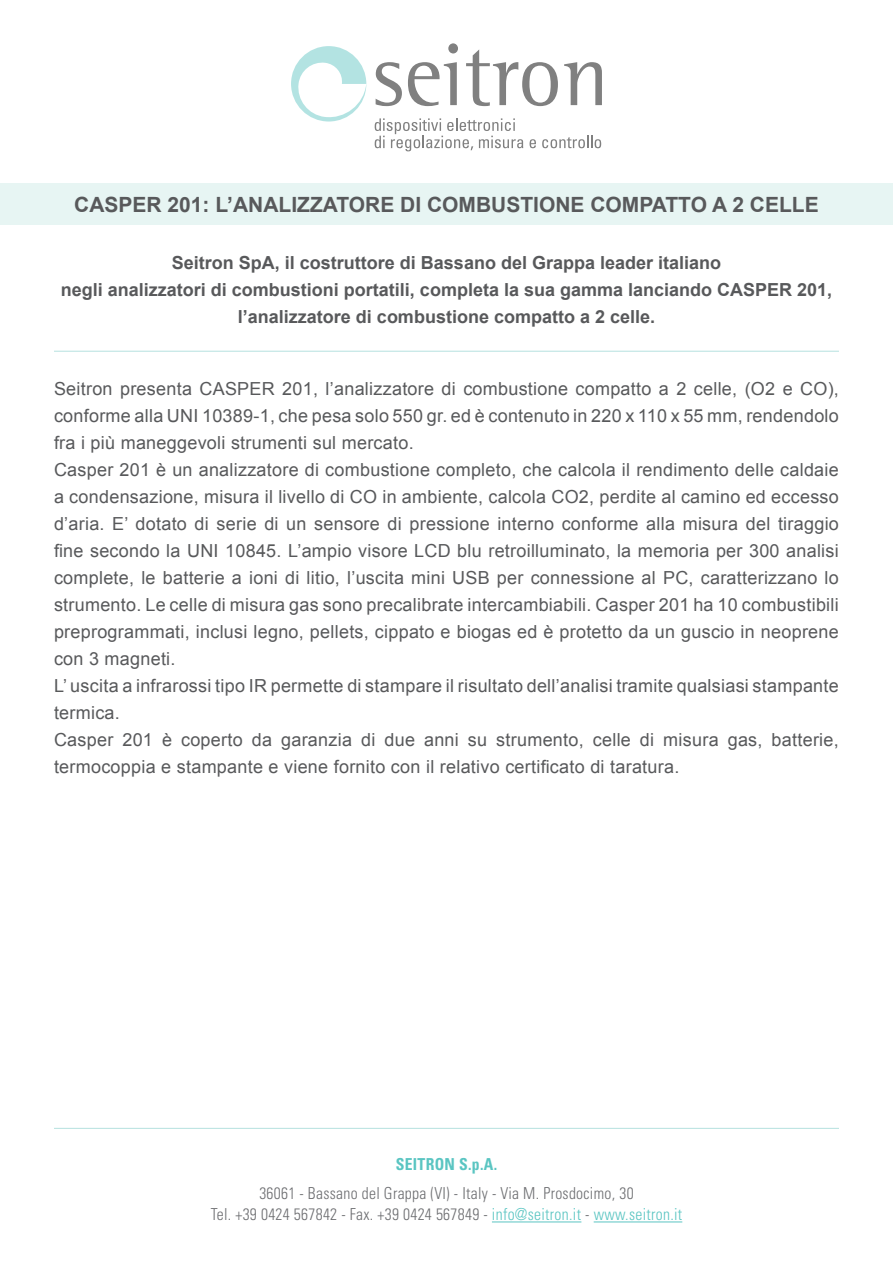
<style>
.page{position:relative;width:893px;height:1263px;background:#fff}
.page>*{position:absolute;margin:0;border:0;box-sizing:border-box;transform-origin:0 0}
.t1{font:700 21px "Arial";color:#58595b}
.t2{font:18px/27px "Arial";letter-spacing:.015em;color:#58595b;text-align:justify}
.t3{font:700 18px "Arial";color:#58595b}
.t4{font:300 condensed 16.5px "Univers";letter-spacing:.02em;color:#6d6e71;scale:.95 1}
.t5{font:700 condensed 16.5px "Univers";letter-spacing:.02em;color:#5ac5c2;scale:.95 1}
.s1{color:#5ac5c2}
</style>
<div class="page">
<div style="left:0;top:184px;width:893px;height:41px;background:#e7f5f3"></div>
<svg style="left:291px;top:46px;width:75px;height:76px"></svg>
<svg style="left:376px;top:62px;width:26px;height:44px"></svg>
<svg style="left:408px;top:43px;width:50px;height:63px"></svg>
<svg style="left:466px;top:49px;width:92px;height:57px"></svg>
<svg style="left:564px;top:62px;width:38px;height:43px"></svg>
<svg style="left:375px;top:118px;width:148px;height:33px"></svg>
<svg style="left:530px;top:139px;width:6px;height:9px"></svg>
<svg style="left:542px;top:136px;width:59px;height:12px"></svg>
<hr style="left:54px;top:1128px;width:785px;height:1px;background:#b5e1df">
<hr style="left:492px;top:1221px;width:89px;height:1px;background:#5ac5c2">
<hr style="left:594px;top:1221px;width:88px;height:1px;background:#5ac5c2">
<hr style="left:54px;top:351px;width:785px;height:1px;background:#b5e1df">
<p class="t1" style="left:74px;top:190px;width:746px">CASPER 201: L’ANALIZZATORE DI COMBUSTIONE COMPATTO A 2 CELLE</p>
<p class="t3" style="left:172px;top:250px;width:551px">Seitron SpA, il costruttore di Bassano del Grappa leader italiano</p>
<p class="t3" style="left:61px;top:277px;width:773px">negli analizzatori di combustioni portatili, completa la sua gamma lanciando CASPER 201,</p>
<p class="t3" style="left:238px;top:304px;width:419px">l’analizzatore di combustione compatto a 2 celle.</p>
<p class="t2" style="left:54px;top:375px;width:786px">Seitron presenta CASPER 201, l’analizzatore di combustione compatto a 2 celle, (O2 e CO), conforme alla UNI 10389-1, che pesa solo 550 gr. ed è contenuto in 220 x 110 x 55 mm, rendendolo fra i più maneggevoli strumenti sul mercato.</p>
<p class="t2" style="left:54px;top:456px;width:786px">Casper 201 è un analizzatore di combustione completo, che calcola il rendimento delle caldaie a condensazione, misura il livello di CO in ambiente, calcola CO2, perdite al camino ed eccesso d’aria. E’ dotato di serie di un sensore di pressione interno conforme alla misura del tiraggio fine secondo la UNI 10845. L’ampio visore LCD blu retroilluminato, la memoria per 300 analisi complete, le batterie a ioni di litio, l’uscita mini USB per connessione al PC, caratterizzano lo strumento. Le celle di misura gas sono precalibrate intercambiabili. Casper 201 ha 10 combustibili preprogrammati, inclusi legno, pellets, cippato e biogas ed è protetto da un guscio in neoprene con 3 magneti.</p>
<p class="t2" style="left:54px;top:672px;width:786px">L’ uscita a infrarossi tipo IR permette di stampare il risultato dell’analisi tramite qualsiasi stampante termica.</p>
<p class="t2" style="left:54px;top:726px;width:786px">Casper 201 è coperto da garanzia di due anni su strumento, celle di misura gas, batterie, termocoppia e stampante e viene fornito con il relativo certificato di taratura.</p>
<p class="t5" style="left:396px;top:1154px;width:108px">SEITRON S.p.A.</p>
<p class="t4" style="left:259px;top:1183px;width:395px">36061 - Bassano del Grappa (VI) - Italy - Via M. Prosdocimo, 30</p>
<p class="t4" style="left:211px;top:1204px;width:498px">Tel. +39 0424 567842 - Fax. +39 0424 567849 - <span class="s1">info@seitron.it</span> - <span class="s1">www.seitron.it</span></p>
</div>
